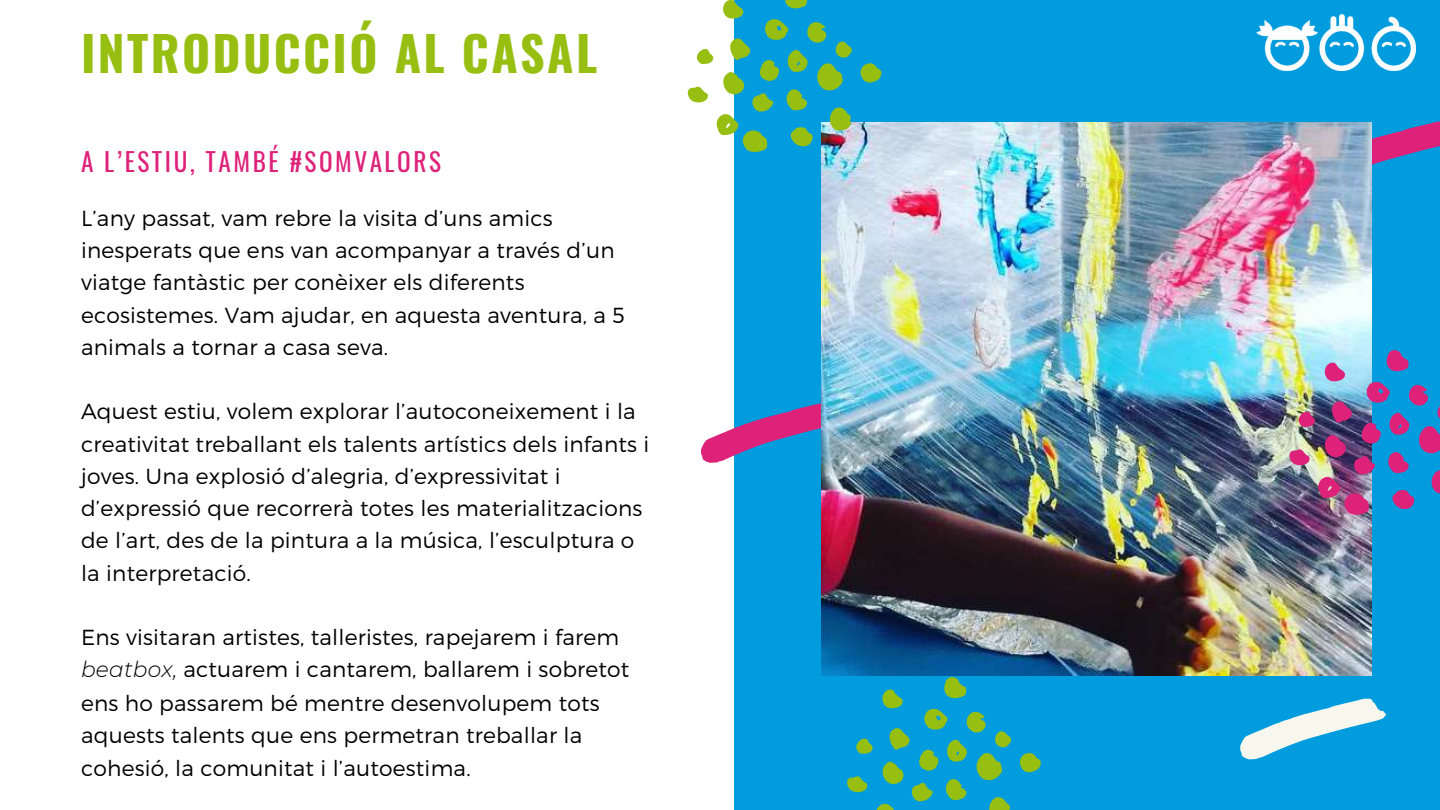
<style>
.page{position:relative;width:1440px;height:810px;background:#fff}
.page>*{position:absolute;margin:0;border:0;box-sizing:border-box;transform-origin:0 0}
.t1{font:700 48px "Oswald";letter-spacing:.05em;color:#97bf11}
.t2{font:25.2px "Oswald";letter-spacing:.1em;color:#de2179}
.t3{font:300 21.8px/32.2px "Montserrat";letter-spacing:.01em;color:#000}
.s1{font-style:italic}
</style>
<div class="page">
<div style="left:734px;top:0;width:706px;height:810px;background:#009cde"></div>
<svg style="left:1371px;top:122px;width:69px;height:60px"></svg>
<svg style="left:701px;top:402px;width:121px;height:61px"></svg>
<svg style="left:1240px;top:699px;width:146px;height:60px"></svg>
<img style="left:822px;top:122px;width:549px;height:553px">
<svg style="left:860px;top:63px;width:21px;height:20px"></svg>
<svg style="left:688px;top:0;width:165px;height:152px"></svg>
<img style="left:1289px;top:350px;width:151px;height:165px">
<svg style="left:1019px;top:753px;width:22px;height:19px"></svg>
<svg style="left:847px;top:677px;width:165px;height:133px"></svg>
<img style="left:1256px;top:15px;width:160px;height:55px">
<h1 class="t1" style="left:81px;top:15px;width:518px">INTRODUCCIÓ AL CASAL</h1>
<p class="t2" style="left:81px;top:142px;width:361px">A L’ESTIU, TAMBÉ #SOMVALORS</p>
<p class="t3" style="left:81px;top:201px;width:545px">L’any passat, vam rebre la visita d’uns amics inesperats que ens van acompanyar a través d’un viatge fantàstic per conèixer els diferents ecosistemes. Vam ajudar, en aquesta aventura, a 5 animals a tornar a casa seva.</p>
<p class="t3" style="left:81px;top:394px;width:570px">Aquest estiu, volem explorar l’autoconeixement i la creativitat treballant els talents artístics dels infants i joves. Una explosió d’alegria, d’expressivitat i d’expressió que recorrerà totes les materialitzacions de l’art, des de la pintura a la música, l’esculptura o la interpretació.</p>
<p class="t3" style="left:81px;top:620px;width:550px;line-height:32.6px">Ens visitaran artistes, talleristes, rapejarem i farem <span class="s1">beatbox,</span> actuarem i cantarem, ballarem i sobretot ens ho passarem bé mentre desenvolupem tots aquests talents que ens permetran treballar la cohesió, la comunitat i l’autoestima.</p>
</div>
